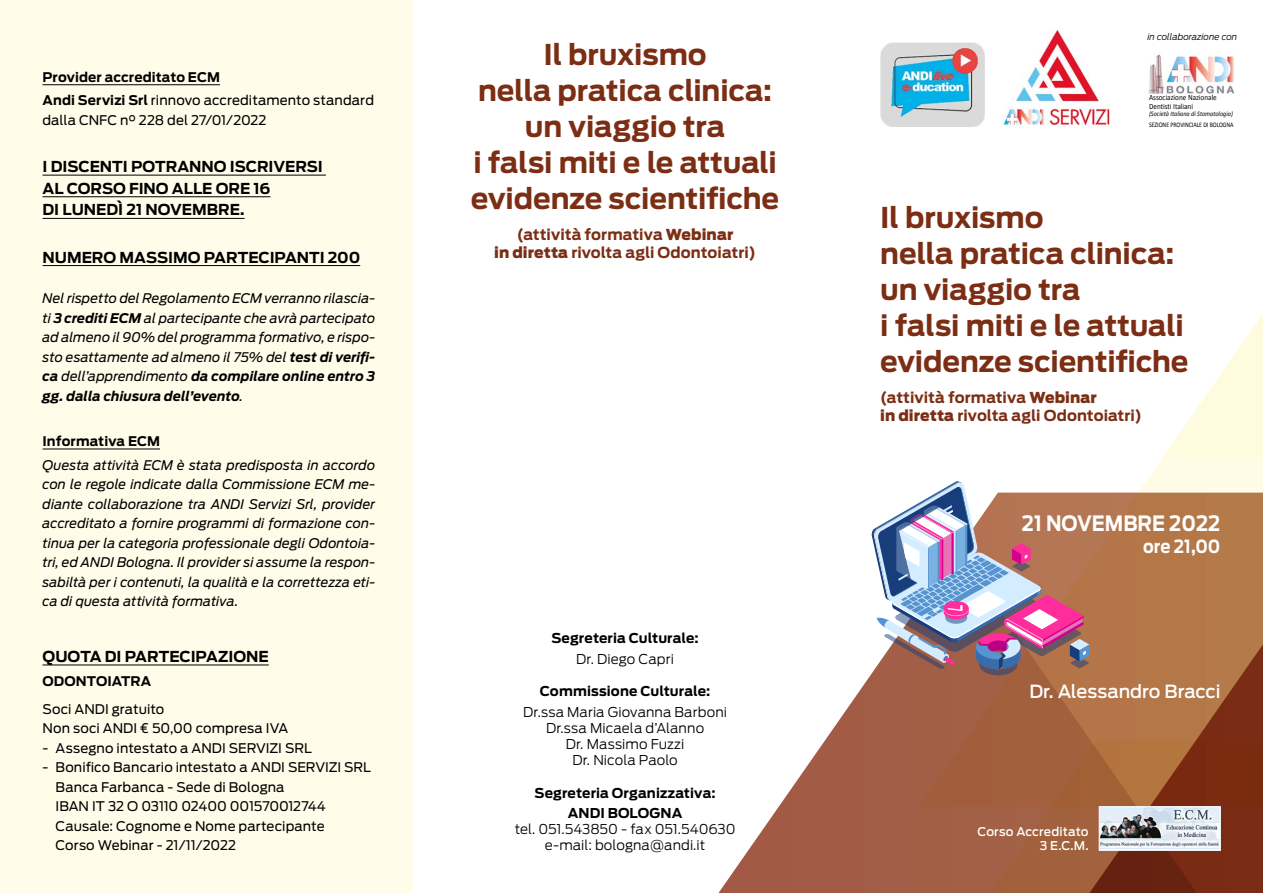
<style>
.page{position:relative;width:1263px;height:893px;background:#fff}
.page>*{position:absolute;margin:0;border:0;box-sizing:border-box;transform-origin:0 0}
.t1{font:700 28.5px/36px "Antenna";letter-spacing:-.005em;color:#7c2e14}
.t2{font:700 21px "Antenna";color:#fff;scale:.9 1}
.t3{font:500 18px "Antenna";letter-spacing:-.005em;color:#fff}
.t4{font:700 18px "Antenna";color:#fff;scale:.9 1}
.t5{font:700 15px/21.6px "Antenna";color:#000}
.t6{font:700 15px/18px "Antenna";letter-spacing:.005em;color:#7c2e14}
.t7{font:300 13.5px/16.2px "Antenna";letter-spacing:.005em;color:#000;text-align:center}
.t8{font:700 13.5px/20.4px "Antenna";letter-spacing:.005em;color:#000;text-align:center}
.t9{font:italic 13.2px/19.5px "Antenna";color:#000;text-align:justify}
.t10{font:13.2px/19.5px "Antenna";letter-spacing:.005em;color:#000}
.t11{font:700 13.2px/23.7px "Antenna";letter-spacing:.005em;color:#000}
.t12{font:500 12px/14.4px "Antenna";letter-spacing:.01em;color:#fff;text-align:right}
.t13{font:italic 300 9px "Antenna";color:#000}
.t14{font:7.95px/8.6px "Calibri";color:#000;scale:.9 1}
.t15{font:italic 6.9px "Calibri";color:#000;scale:.9 1}
.t16{font:6.9px "Calibri";color:#000;scale:.84 1}
.s1{font-weight:400}
.s2{font-weight:700}
.s3{font-weight:900}
</style>
<div class="page">
<svg style="left:1162px;top:314px;width:101px;height:144px"></svg>
<svg style="left:718px;top:674px;width:175px;height:219px"></svg>
<svg style="left:893px;top:458px;width:370px;height:435px;background:#aa6e4c"></svg>
<div style="left:0;top:0;width:412px;height:893px;background:#fffde9"></div>
<img style="left:1101px;top:808px;width:117px;height:40px">
<div style="left:1099px;top:806px;width:121px;height:44px;border:1px solid #fff"></div>
<hr style="left:43px;top:84px;width:177px;height:1px;background:#000">
<hr style="left:43px;top:175px;width:283px;height:1px;background:#000">
<hr style="left:43px;top:196px;width:227px;height:1px;background:#000">
<hr style="left:43px;top:218px;width:202px;height:1px;background:#000">
<hr style="left:43px;top:265px;width:317px;height:1px;background:#000">
<hr style="left:43px;top:449px;width:117px;height:1px;background:#000">
<hr style="left:43px;top:665px;width:226px;height:1px;background:#000">
<img style="left:1148px;top:54px;width:86px;height:39px">
<img style="left:1004px;top:29px;width:105px;height:97px">
<img style="left:880px;top:43px;width:105px;height:84px">
<svg style="left:871px;top:481px;width:218px;height:194px"></svg>
<p class="t11" style="left:43px;top:65px;width:333px">Provider accreditato ECM<br>Andi Servizi Srl <span class="s1">rinnovo accreditamento standard</span></p>
<p class="t10" style="left:43px;top:110px;width:226px">dalla CNFC n° 228 del 27/01/2022</p>
<p class="t5" style="left:43px;top:156px;width:282px">I DISCENTI POTRANNO ISCRIVERSI<br>AL CORSO FINO ALLE ORE 16<br>DI LUNEDÌ 21 NOVEMBRE.</p>
<p class="t5" style="left:43px;top:246px;width:319px">NUMERO MASSIMO PARTECIPANTI 200</p>
<p class="t9" style="left:43px;top:289px;width:334px">Nel rispetto del Regolamento ECM verranno rilascia&shy;ti <span class="s2">3 crediti ECM</span> al partecipante che avrà partecipato ad almeno il 90% del programma formativo, e rispo&shy;sto esattamente ad almeno il 75% del <span class="s2">test di verifi&shy;ca</span> dell’apprendimento <span class="s2">da compilare online entro 3 gg. dalla chiusura dell’evento</span>.</p>
<p class="t11" style="left:43px;top:429px;width:119px">Informativa ECM</p>
<p class="t9" style="left:43px;top:455px;width:334px">Questa attività ECM è stata predisposta in accordo con le regole indicate dalla Commissione ECM me&shy;diante collaborazione tra ANDI Servizi Srl, provider accreditato a fornire programmi di formazione con&shy;tinua per la categoria professionale degli Odontoia&shy;tri, ed ANDI Bologna. Il provider si assume la respon&shy;sabiltà per i contenuti, la qualità e la correttezza eti&shy;ca di questa attività formativa.</p>
<p class="t5" style="left:43px;top:646px;width:228px">QUOTA DI PARTECIPAZIONE</p>
<p class="t11" style="left:43px;top:669px;width:110px">ODONTOIATRA</p>
<p class="t10" style="left:43px;top:699px;width:247px">Soci ANDI gratuito<br>Non soci ANDI € 50,00 compresa IVA</p>
<p class="t10" style="left:43px;top:738px;width:271px">- Assegno intestato a ANDI SERVIZI SRL</p>
<p class="t10" style="left:56px;top:758px;width:317px;text-indent:-13px">- Bonifico Bancario intestato a ANDI SERVIZI SRL Banca Farbanca - Sede di Bologna<br>IBAN IT 32 O 03110 02400 001570012744<br>Causale: Cognome e Nome partecipante<br>Corso Webinar - 21/11/2022</p>
<h1 class="t1" style="left:471px;top:37px;width:310px;text-align:center">Il bruxismo<br>nella pratica clinica: un viaggio tra<br>i falsi miti e le attuali evidenze scientifiche</h1>
<p class="t6" style="left:494px;top:226px;width:263px;text-align:center">(attività formativa <span class="s3">Webinar<br>in diretta</span> rivolta agli Odontoiatri)</p>
<p class="t8" style="left:551px;top:628px;width:149px">Segreteria Culturale:</p>
<p class="t7" style="left:576px;top:651px;width:99px">Dr. Diego Capri</p>
<p class="t8" style="left:540px;top:681px;width:172px">Commissione Culturale:</p>
<p class="t7" style="left:523px;top:704px;width:205px">Dr.ssa Maria Giovanna Barboni<br>Dr.ssa Micaela d’Alanno<br>Dr. Massimo Fuzzi<br>Dr. Nicola Paolo</p>
<p class="t8" style="left:535px;top:782px;width:183px">Segreteria Organizzativa:<br>ANDI BOLOGNA</p>
<p class="t7" style="left:515px;top:821px;width:222px">tel. 051.543850 - fax 051.540630 e-mail: bologna@andi.it</p>
<p class="t13" style="left:1147px;top:32px;width:91px">in collaborazione con</p>
<p class="t14" style="left:1149px;top:93px;width:77px">Associazione Nazionale<br>Dentisti Italiani</p>
<p class="t15" style="left:1149px;top:110px;width:95px">(Società Italiana di Stomatologia)</p>
<p class="t16" style="left:1149px;top:120px;width:102px">SEZIONE PROVINCIALE DI BOLOGNA</p>
<h1 class="t1" style="left:880px;top:200px;width:310px">Il bruxismo<br>nella pratica clinica: un viaggio tra<br>i falsi miti e le attuali evidenze scientifiche</h1>
<p class="t6" style="left:880px;top:388px;width:263px">(attività formativa <span class="s3">Webinar<br>in diretta</span> rivolta agli Odontoiatri)</p>
<h2 class="t2" style="left:1022px;top:511px;width:222px">21 NOVEMBRE 2022</h2>
<h3 class="t4" style="left:1143px;top:536px;width:87px">ore 21,00</h3>
<h3 class="t3" style="left:1029px;top:681px;width:193px">Dr. Alessandro Bracci</h3>
<p class="t12" style="left:977px;top:824px;width:113px">Corso Accreditato<br>3 E.C.M.</p>
</div>
